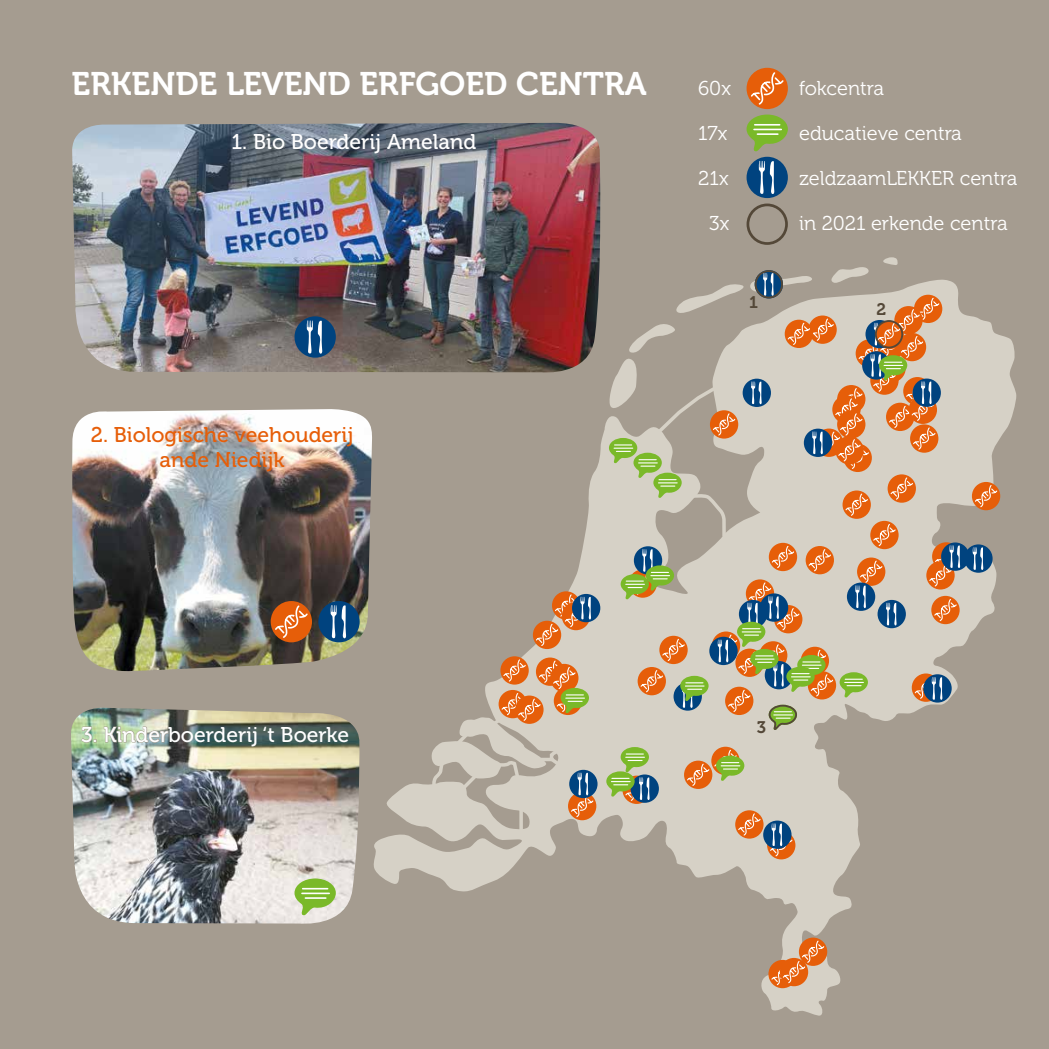
<style>
.page{position:relative;width:1049px;height:1049px;background:#a59c90}
.page>*{position:absolute;margin:0;border:0;box-sizing:border-box;transform-origin:0 0}
.t1{font:32.5px "Museo 700";color:#fff}
.t2{font:21.25px "Museo 500";color:#fff}
.t3{font:21.25px/25px "Museo 500";color:#e65e09;text-align:center}
.t4{font:20px "Museo 300";color:#fff}
.t5{font:16.75px "Museo 700";color:#544838}
.s1{color:#a59c90}
</style>
<div class="page">
<img style="left:72px;top:123px;width:529px;height:249px">
<img style="left:72px;top:409px;width:300px;height:262px">
<img style="left:71px;top:708px;width:289px;height:216px">
<svg style="left:374px;top:279px;width:642px;height:736px"></svg>
<svg style="left:431px;top:383px;width:296px;height:454px"></svg>
<div style="left:914px;top:295px;width:28px;height:28px;border:2px solid #e65e09;border-radius:50%"></div>
<div style="left:842px;top:490px;width:29px;height:29px;border:2px solid #e65e09;border-radius:50%"></div>
<div style="left:870px;top:521px;width:28px;height:28px;border:2px solid #e65e09;border-radius:50%"></div>
<div style="left:972px;top:482px;width:28px;height:28px;border:2px solid #e65e09;border-radius:50%"></div>
<svg style="left:974px;top:484px;width:24px;height:24px"></svg>
<div style="left:932px;top:542px;width:28px;height:29px;border:2px solid #e65e09;border-radius:50%"></div>
<div style="left:926px;top:561px;width:29px;height:28px;border:2px solid #e65e09;border-radius:50%"></div>
<div style="left:552px;top:591px;width:28px;height:29px;border:2px solid #e65e09;border-radius:50%"></div>
<div style="left:533px;top:621px;width:28px;height:28px;border:2px solid #e65e09;border-radius:50%"></div>
<div style="left:500px;top:656px;width:29px;height:29px;border:2px solid #e65e09;border-radius:50%"></div>
<div style="left:536px;top:657px;width:28px;height:29px;border:2px solid #e65e09;border-radius:50%"></div>
<div style="left:568px;top:792px;width:28px;height:28px;border:2px solid #e65e09;border-radius:50%"></div>
<div style="left:622px;top:775px;width:29px;height:29px;border:2px solid #e65e09;border-radius:50%"></div>
<div style="left:684px;top:761px;width:28px;height:28px;border:2px solid #e65e09;border-radius:50%"></div>
<div style="left:711px;top:747px;width:29px;height:28px;border:2px solid #e65e09;border-radius:50%"></div>
<div style="left:735px;top:810px;width:28px;height:28px;border:2px solid #e65e09;border-radius:50%"></div>
<svg style="left:737px;top:812px;width:24px;height:24px"></svg>
<div style="left:767px;top:831px;width:28px;height:28px;border:2px solid #e65e09;border-radius:50%"></div>
<div style="left:768px;top:960px;width:29px;height:28px;border:2px solid #e65e09;border-radius:50%"></div>
<div style="left:799px;top:937px;width:28px;height:29px;border:2px solid #e65e09;border-radius:50%"></div>
<svg style="left:771px;top:939px;width:54px;height:47px;background:#db9464"></svg>
<div style="left:912px;top:673px;width:28px;height:29px;border:2px solid #e65e09;border-radius:50%"></div>
<div style="left:931px;top:596px;width:28px;height:28px;border:2px solid #e65e09;border-radius:50%"></div>
<svg style="left:934px;top:598px;width:23px;height:24px"></svg>
<div style="left:912px;top:378px;width:29px;height:29px;border:2px solid #00437f;border-radius:50%"></div>
<div style="left:942px;top:543px;width:26px;height:27px;background:#00437f;border-radius:50%"></div>
<div style="left:941px;top:542px;width:28px;height:29px;border:2px solid #00437f;border-radius:50%"></div>
<svg style="left:929px;top:544px;width:31px;height:43px"></svg>
<div style="left:965px;top:545px;width:27px;height:27px;background:#00437f;border-radius:50%"></div>
<div style="left:964px;top:544px;width:28px;height:29px;border:2px solid #00437f;border-radius:50%"></div>
<svg style="left:972px;top:547px;width:11px;height:23px"></svg>
<svg style="left:878px;top:601px;width:27px;height:26px"></svg>
<div style="left:877px;top:600px;width:29px;height:28px;border:2px solid #00437f;border-radius:50%"></div>
<div style="left:924px;top:675px;width:27px;height:27px;background:#00437f;border-radius:50%"></div>
<div style="left:923px;top:674px;width:29px;height:28px;border:2px solid #00437f;border-radius:50%"></div>
<svg style="left:914px;top:675px;width:28px;height:25px"></svg>
<div style="left:573px;top:595px;width:26px;height:26px;background:#00437f;border-radius:50%"></div>
<div style="left:572px;top:594px;width:28px;height:28px;border:2px solid #00437f;border-radius:50%"></div>
<svg style="left:535px;top:593px;width:56px;height:54px"></svg>
<div style="left:569px;top:770px;width:28px;height:28px;border:2px solid #00437f;border-radius:50%"></div>
<div style="left:631px;top:775px;width:27px;height:27px;background:#00437f;border-radius:50%"></div>
<div style="left:630px;top:774px;width:29px;height:29px;border:2px solid #00437f;border-radius:50%"></div>
<div style="left:764px;top:821px;width:26px;height:27px;background:#00437f;border-radius:50%"></div>
<div style="left:763px;top:820px;width:28px;height:29px;border:2px solid #00437f;border-radius:50%"></div>
<svg style="left:769px;top:823px;width:24px;height:34px"></svg>
<svg style="left:430px;top:658px;width:164px;height:160px"></svg>
<svg style="left:686px;top:749px;width:59px;height:37px;background:#cca96c"></svg>
<svg style="left:605px;top:746px;width:45px;height:55px;background:#9db585"></svg>
<svg style="left:608px;top:257px;width:332px;height:259px"></svg>
<svg style="left:620px;top:523px;width:276px;height:207px;background:#c2b7a1"></svg>
<svg style="left:746px;top:114px;width:42px;height:37px"></svg>
<hr style="left:757px;top:133px;width:21px;height:2px;background:#fff">
<div style="left:748px;top:158px;width:38px;height:39px;background:#00437f;border-radius:50%"></div>
<div style="left:746px;top:157px;width:42px;height:41px;border:3px solid #00437f;border-radius:50%"></div>
<svg style="left:758px;top:161px;width:16px;height:33px"></svg>
<div style="left:746px;top:68px;width:42px;height:41px;border:3px solid #e65e09;border-radius:50%"></div>
<svg style="left:750px;top:71px;width:34px;height:34px"></svg>
<div style="left:746px;top:204px;width:42px;height:41px;border:3px solid #544838;border-radius:50%"></div>
<svg style="left:293px;top:877px;width:44px;height:38px;background:#aece7e"></svg>
<hr style="left:302px;top:892px;width:27px;height:2px;background:#fff">
<hr style="left:305px;top:897px;width:21px;height:2px;background:#fff">
<div style="left:296px;top:318px;width:38px;height:38px;background:#00437f;border-radius:50%"></div>
<div style="left:294px;top:316px;width:42px;height:42px;border:3px solid #00437f;border-radius:50%"></div>
<svg style="left:306px;top:320px;width:16px;height:34px"></svg>
<div style="left:320px;top:602px;width:38px;height:39px;background:#00437f;border-radius:50%"></div>
<div style="left:318px;top:601px;width:42px;height:41px;border:3px solid #00437f;border-radius:50%"></div>
<svg style="left:330px;top:605px;width:16px;height:33px"></svg>
<div style="left:271px;top:601px;width:41px;height:41px;border:3px solid #e65e09;border-radius:50%"></div>
<svg style="left:274px;top:604px;width:34px;height:35px"></svg>
<h1 class="t1" style="left:72px;top:66px;width:577px">ERKENDE LEVEND ERFGOED CENTRA</h1>
<p class="t2" style="left:232px;top:130px;width:246px">1. Bio Boerderij Ameland</p>
<p class="t3" style="left:91px;top:422px;width:264px">2. Biologische veehouderij ande Niedijk</p>
<p class="t4" style="left:698px;top:77px;width:34px">60x</p>
<p class="t4" style="left:799px;top:77px;width:86px">fokcentra</p>
<p class="t4" style="left:698px;top:122px;width:31px">17x</p>
<p class="t4" style="left:799px;top:122px;width:164px">educatieve centra</p>
<p class="t4" style="left:698px;top:167px;width:32px">21x</p>
<p class="t4" style="left:799px;top:167px;width:220px">zeldzaamLEKKER centra</p>
<p class="t4" style="left:709px;top:212px;width:22px">3x</p>
<p class="t4" style="left:799px;top:212px;width:210px">in 2021 erkende centra</p>
<p class="t5" style="left:749px;top:293px;width:10px">1</p>
<p class="t5" style="left:876px;top:300px;width:11px">2</p>
<p class="t2" style="left:81px;top:723px;width:270px"><span class="s1">3. Kinder</span>boerderij ‘t Boerke</p>
<p class="t5" style="left:757px;top:718px;width:11px">3</p>
</div>
